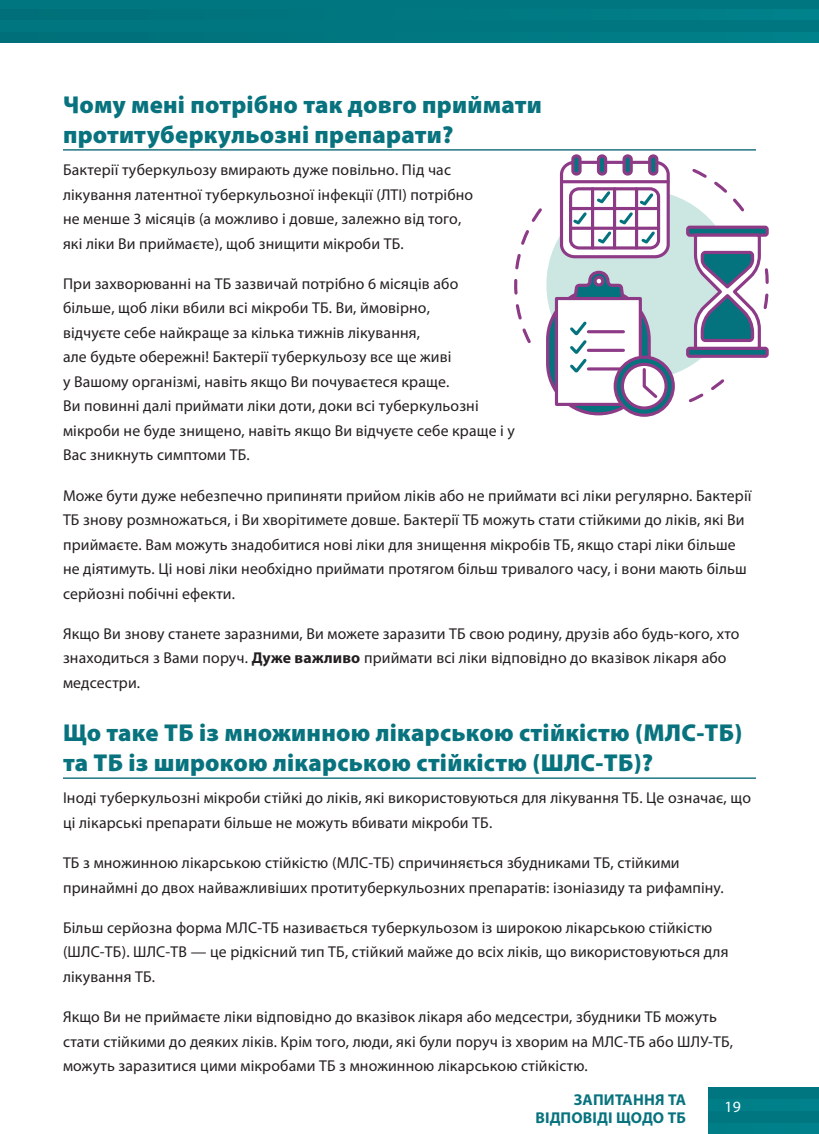
<style>
.page{position:relative;width:819px;height:1134px;background:#fff}
.page>*{position:absolute;margin:0;border:0;box-sizing:border-box;transform-origin:0 0}
.t1{font:900 24.5px/29.8px "Myriad Pro";letter-spacing:.01em;color:#08737e}
.t2{font:15.75px/24.5px "Myriad Pro";letter-spacing:.01em;color:#231f20}
.t3{font:700 15.75px/17.5px "Myriad Pro";letter-spacing:.01em;color:#08737e;text-align:right}
.t4{font:15.75px "Myriad Pro";color:#fff}
.s1{font-weight:700}
</style>
<div class="page">
<hr style="left:63px;top:149px;width:693px;height:2px;background:#006270">
<hr style="left:63px;top:777px;width:693px;height:2px;background:#006270">
<svg style="left:546px;top:185px;width:195px;height:200px;fill:#cce6e2"></svg>
<svg style="left:682px;top:169px;width:62px;height:45px"></svg>
<svg style="left:686px;top:375px;width:43px;height:28px"></svg>
<svg style="left:514px;top:208px;width:28px;height:135px"></svg>
<svg style="left:548px;top:289px;width:101px;height:125px"></svg>
<div style="left:546px;top:287px;width:105px;height:128px;border:3px solid #8d3b87;border-radius:51px"></div>
<svg style="left:571px;top:269px;width:56px;height:28px"></svg>
<div style="left:595px;top:277px;width:8px;height:8px;background:#fff;border-radius:50%"></div>
<div style="left:593px;top:276px;width:11px;height:11px;border:3px solid #8d3b87;border-radius:50%"></div>
<div style="left:556px;top:299px;width:84px;height:105px;background:#fff"></div>
<div style="left:555px;top:297px;width:87px;height:109px;border:3px solid #8d3b87"></div>
<hr style="left:588px;top:330px;width:35px;height:3px;background:#8d3b87">
<hr style="left:588px;top:349px;width:35px;height:3px;background:#8d3b87">
<svg style="left:589px;top:367px;width:33px;height:4px"></svg>
<svg style="left:570px;top:321px;width:19px;height:52px"></svg>
<svg style="left:615px;top:357px;width:58px;height:58px"></svg>
<div style="left:614px;top:356px;width:61px;height:61px;border:3px solid #8d3b87;border-radius:50%"></div>
<svg style="left:622px;top:364px;width:44px;height:44px"></svg>
<div style="left:621px;top:363px;width:47px;height:47px;border:3px solid #8d3b87;border-radius:50%"></div>
<svg style="left:641px;top:366px;width:19px;height:35px"></svg>
<div style="left:562px;top:162px;width:106px;height:95px;background:#fff;border-radius:13px"></div>
<div style="left:560px;top:161px;width:110px;height:97px;border:3px solid #8d3b87;border-radius:13px"></div>
<div style="left:573px;top:156px;width:7px;height:18px;background:#05737e;border-radius:3px"></div>
<div style="left:571px;top:154px;width:11px;height:22px;border:3px solid #8d3b87;border-radius:3px"></div>
<div style="left:599px;top:156px;width:7px;height:18px;background:#05737e;border-radius:3px"></div>
<div style="left:597px;top:154px;width:10px;height:22px;border:3px solid #8d3b87;border-radius:3px"></div>
<div style="left:624px;top:156px;width:7px;height:18px;background:#05737e;border-radius:3px"></div>
<div style="left:623px;top:154px;width:10px;height:22px;border:3px solid #8d3b87;border-radius:3px"></div>
<div style="left:650px;top:156px;width:7px;height:18px;background:#05737e;border-radius:3px"></div>
<div style="left:648px;top:154px;width:10px;height:22px;border:3px solid #8d3b87;border-radius:3px"></div>
<hr style="left:562px;top:180px;width:106px;height:3px;background:#8d3b87">
<div style="left:569px;top:187px;width:91px;height:63px;border:3px solid #8d3b87;border-radius:8px"></div>
<hr style="left:571px;top:227px;width:88px;height:3px;background:#8d3b87">
<hr style="left:571px;top:207px;width:88px;height:3px;background:#8d3b87">
<hr style="left:635px;top:189px;width:3px;height:59px;background:#8d3b87">
<hr style="left:613px;top:189px;width:3px;height:59px;background:#8d3b87">
<hr style="left:591px;top:189px;width:3px;height:59px;background:#8d3b87">
<svg style="left:571px;top:188px;width:87px;height:58px"></svg>
<div style="left:688px;top:348px;width:79px;height:8px;background:#05737e;border-radius:2px"></div>
<div style="left:686px;top:347px;width:83px;height:11px;border:3px solid #8d3b87;border-radius:2px"></div>
<div style="left:688px;top:227px;width:79px;height:8px;background:#05737e;border-radius:2px"></div>
<div style="left:686px;top:226px;width:83px;height:11px;border:3px solid #8d3b87;border-radius:2px"></div>
<svg style="left:692px;top:232px;width:77px;height:119px"></svg>
<div style="left:708px;top:1088px;width:111px;height:35px;background:#007680"></div>
<div style="left:708px;top:1123px;width:111px;height:11px;background:#008089"></div>
<div style="left:708px;top:1100px;width:111px;height:10px;background:#008089"></div>
<div style="left:0;top:0;width:819px;height:32px;background:#007680"></div>
<div style="left:0;top:32px;width:819px;height:11px;background:#007781"></div>
<div style="left:0;top:9px;width:819px;height:10px;background:#007781"></div>
<h1 class="t1" style="left:63px;top:90px;width:480px">Чому мені потрібно так довго приймати протитуберкульозні препарати?</h1>
<p class="t2" style="left:63px;top:157px;width:412px">Бактерії туберкульозу вмирають дуже повільно. Під час лікування латентної туберкульозної інфекції (ЛТІ) потрібно не менше 3 місяців (а можливо і довше, залежно від того, які ліки Ви приймаєте), щоб знищити мікроби ТБ.</p>
<p class="t2" style="left:63px;top:271px;width:454px">При захворюванні на ТБ зазвичай потрібно 6 місяців або<br>більше, щоб ліки вбили всі мікроби ТБ. Ви, ймовірно,<br>відчуєте себе найкраще за кілька тижнів лікування,<br>але будьте обережні! Бактерії туберкульозу все ще живі<br>у Вашому організмі, навіть якщо Ви почуваєтеся краще.<br>Ви повинні далі приймати ліки доти, доки всі туберкульозні мікроби не буде знищено, навіть якщо Ви відчуєте себе краще і у Вас зникнуть симптоми ТБ.</p>
<p class="t2" style="left:63px;top:483px;width:690px">Може бути дуже небезпечно припиняти прийом ліків або не приймати всі ліки регулярно. Бактерії ТБ знову розмножаться, і Ви хворітимете довше. Бактерії ТБ можуть стати стійкими до ліків, які Ви приймаєте. Вам можуть знадобитися нові ліки для знищення мікробів ТБ, якщо старі ліки більше не діятимуть. Ці нові ліки необхідно приймати протягом більш тривалого часу, і вони мають більш серйозні побічні ефекти.</p>
<p class="t2" style="left:63px;top:621px;width:678px">Якщо Ви знову станете заразними, Ви можете заразити ТБ свою родину, друзів або будь-кого, хто знаходиться з Вами поруч. <span class="s1">Дуже важливо</span> приймати всі ліки відповідно до вказівок лікаря або медсестри.</p>
<h1 class="t1" style="left:63px;top:718px;width:681px">Що таке ТБ із множинною лікарською стійкістю (МЛС-ТБ) та ТБ із широкою лікарською стійкістю (ШЛС-ТБ)?</h1>
<p class="t2" style="left:63px;top:785px;width:690px">Іноді туберкульозні мікроби стійкі до ліків, які використовуються для лікування ТБ. Це означає, що ці лікарські препарати більше не можуть вбивати мікроби ТБ.</p>
<p class="t2" style="left:63px;top:850px;width:662px">ТБ з множинною лікарською стійкістю (МЛС-ТБ) спричиняється збудниками ТБ, стійкими принаймні до двох найважливіших протитуберкульозних препаратів: ізоніазиду та рифампіну.</p>
<p class="t2" style="left:63px;top:915px;width:667px">Більш серйозна форма МЛС-ТБ називається туберкульозом із широкою лікарською стійкістю (ШЛС-ТБ). ШЛС-ТВ — це рідкісний тип ТБ, стійкий майже до всіх ліків, що використовуються для лікування ТБ.</p>
<p class="t2" style="left:63px;top:1004px;width:672px">Якщо Ви не приймаєте ліки відповідно до вказівок лікаря або медсестри, збудники ТБ можуть стати стійкими до деяких ліків. Крім того, люди, які були поруч із хворим на МЛС-ТБ або ШЛУ-ТБ, можуть заразитися цими мікробами ТБ з множинною лікарською стійкістю.</p>
<p class="t4" style="left:724px;top:1097px;width:18px">19</p>
<p class="t3" style="left:535px;top:1091px;width:152px">ЗАПИТАННЯ ТА<br>ВІДПОВІДІ ЩОДО ТБ</p>
</div>
